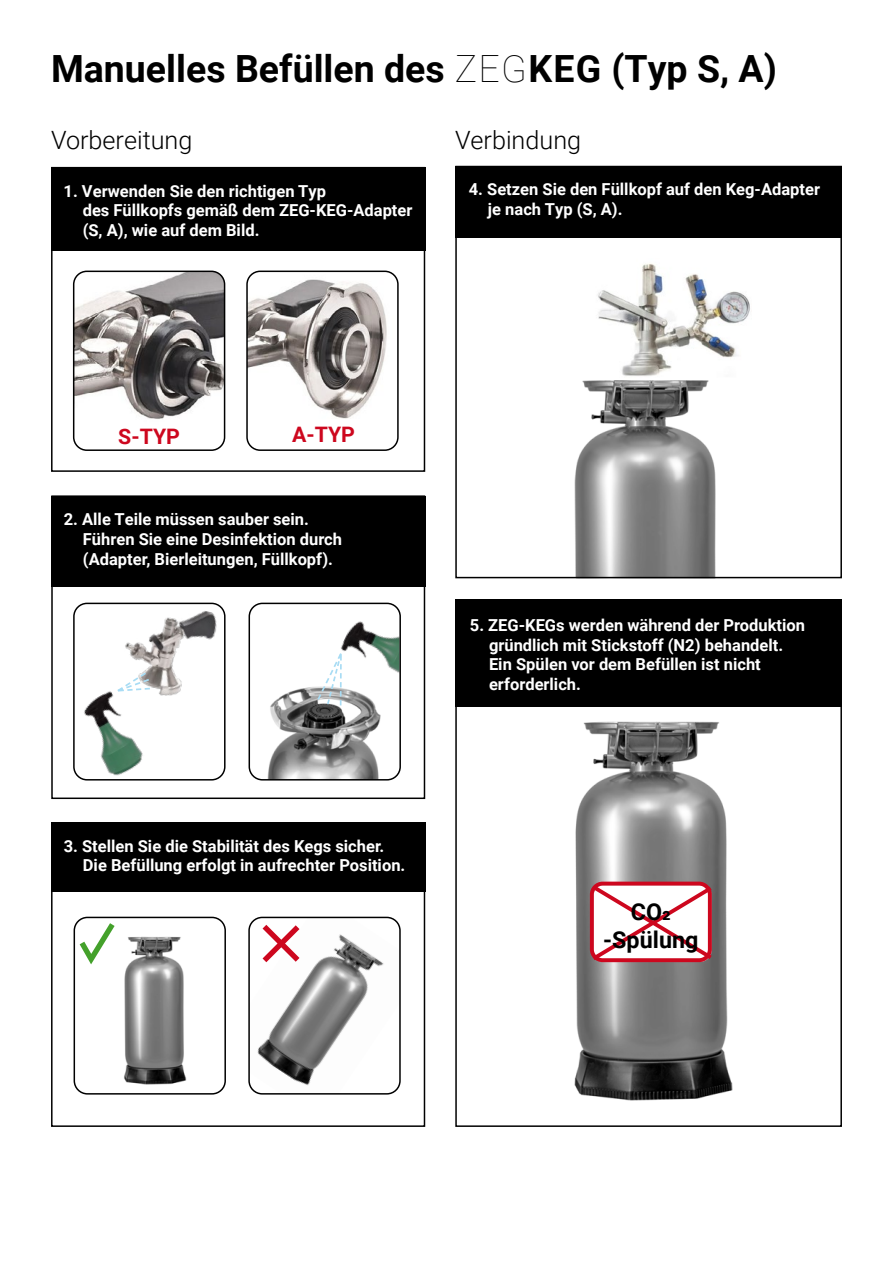
<style>
.page{position:relative;width:893px;height:1263px;background:#fff}
.page>*{position:absolute;margin:0;border:0;box-sizing:border-box;transform-origin:0 0}
.t1{font:700 37.5px "Roboto";color:#000}
.t2{font:300 25.2px "Roboto";color:#000}
.t3{font:700 23.25px/27.9px "Roboto";color:#000;text-align:center}
.t4{font:700 21.3px "Roboto";letter-spacing:.005em;color:#cd071e}
.t5{font:700 16.5px/19.8px "Roboto";color:#fff}
.s1{font-weight:100}
</style>
<div class="page">
<div style="left:51px;top:495px;width:374px;height:304px;border:2px solid #000"></div>
<div style="left:51px;top:824px;width:374px;height:303px;border:2px solid #000"></div>
<div style="left:51px;top:167px;width:374px;height:305px;border:2px solid #000"></div>
<div style="left:455px;top:600px;width:387px;height:107px;background:#000"></div>
<div style="left:51px;top:823px;width:374px;height:69px;background:#000"></div>
<div style="left:51px;top:496px;width:374px;height:91px;background:#000"></div>
<div style="left:455px;top:166px;width:387px;height:71px;background:#000"></div>
<div style="left:51px;top:167px;width:374px;height:84px;background:#000"></div>
<img style="left:249px;top:271px;width:147px;height:177px">
<div style="left:246px;top:271px;width:153px;height:180px;border:2px solid #000;border-radius:13px"></div>
<img style="left:74px;top:271px;width:151px;height:179px">
<div style="left:73px;top:271px;width:152px;height:180px;border:2px solid #000;border-radius:13px"></div>
<div style="left:73px;top:603px;width:153px;height:177px;border:2px solid #000;border-radius:13px"></div>
<img style="left:97px;top:602px;width:129px;height:106px">
<img style="left:73px;top:681px;width:98px;height:100px">
<img style="left:267px;top:687px;width:114px;height:90px">
<svg style="left:116px;top:671px;width:36px;height:22px"></svg>
<img style="left:326px;top:602px;width:74px;height:100px">
<svg style="left:316px;top:652px;width:27px;height:54px"></svg>
<img style="left:124px;top:936px;width:63px;height:149px">
<div style="left:74px;top:917px;width:152px;height:177px;border:2px solid #000;border-radius:13px"></div>
<img style="left:251px;top:917px;width:149px;height:177px">
<div style="left:248px;top:917px;width:153px;height:177px;border:2px solid #000;border-radius:13px"></div>
<svg style="left:257px;top:919px;width:48px;height:49px"></svg>
<svg style="left:75px;top:917px;width:45px;height:53px"></svg>
<img style="left:574px;top:380px;width:142px;height:195px">
<img style="left:574px;top:721px;width:159px;height:380px">
<svg style="left:588px;top:882px;width:128px;height:82px"></svg>
<div style="left:590px;top:882px;width:122px;height:80px;border:4px solid #cd071e;border-radius:11px"></div>
<img style="left:598px;top:263px;width:152px;height:113px">
<div style="left:455px;top:166px;width:387px;height:412px;border:2px solid #000"></div>
<div style="left:249px;top:603px;width:152px;height:177px;border:2px solid #000;border-radius:13px"></div>
<h1 class="t1" style="left:51px;top:42px;width:728px">Manuelles Befüllen des <span class="s1">ZEG</span>KEG (Typ S, A)</h1>
<h2 class="t2" style="left:51px;top:123px;width:143px">Vorbereitung</h2>
<p class="t5" style="left:83px;top:180px;width:331px;text-indent:-19px">1. Verwenden Sie den richtigen Typ<br>des Füllkopfs gemäß dem ZEG-KEG-Adapter (S, A), wie auf dem Bild.</p>
<h2 class="t2" style="left:455px;top:123px;width:128px">Verbindung</h2>
<p class="t5" style="left:488px;top:179px;width:334px;text-indent:-19px">4. Setzen Sie den Füllkopf auf den Keg-Adapter je nach Typ (S, A).</p>
<p class="t4" style="left:118px;top:421px;width:63px">S-TYP</p>
<p class="t4" style="left:292px;top:419px;width:64px">A-TYP</p>
<p class="t5" style="left:83px;top:509px;width:261px;text-indent:-19px">2. Alle Teile müssen sauber sein.<br>Führen Sie eine Desinfektion durch (Adapter, Bierleitungen, Füllkopf).</p>
<p class="t5" style="left:83px;top:835px;width:324px;text-indent:-19px">3. Stellen Sie die Stabilität des Kegs sicher.<br>Die Befüllung erfolgt in aufrechter Position.</p>
<p class="t5" style="left:489px;top:614px;width:318px;text-indent:-19px">5. ZEG-KEGs werden während der Produktion gründlich mit Stickstoff (N2) behandelt.<br>Ein Spülen vor dem Befüllen ist nicht erforderlich.</p>
<h3 class="t3" style="left:603px;top:897px;width:97px">CO2 -Spülung</h3>
</div>
